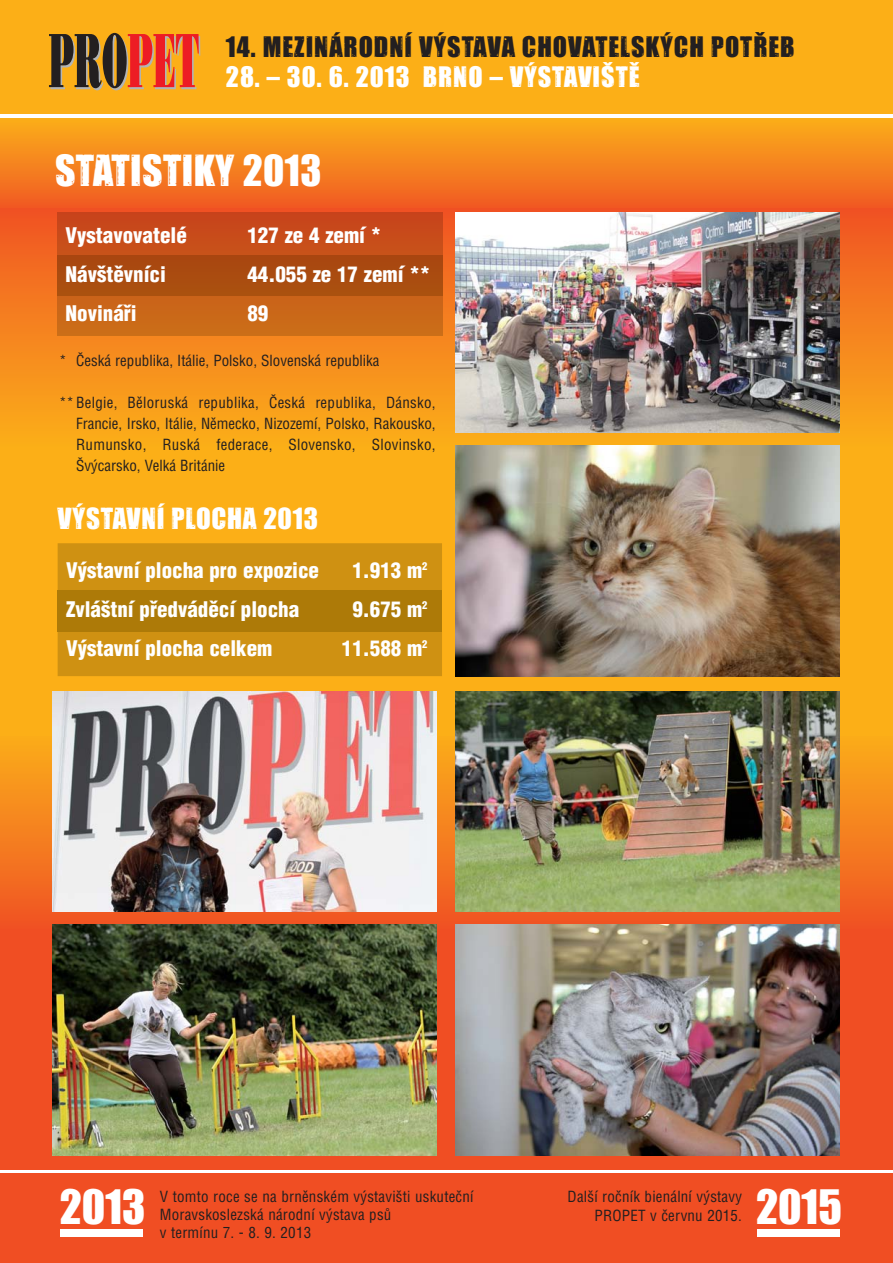
<style>
.page{position:relative;width:893px;height:1263px;background:#fff}
.page>*{position:absolute;margin:0;border:0;box-sizing:border-box;transform-origin:0 0}
.t1{font:43.95px "Impacted";color:#fff}
.t2{font:39.75px "Impacted";letter-spacing:.01em;color:#fff}
.t3{font:27px "Impacted";letter-spacing:.025em;color:#fff}
.t4{font:26.1px "Impacted";letter-spacing:.04em;color:#231f20}
.t5{font:26.1px "Impacted";letter-spacing:.04em;color:#fff}
.t6{font:900 21px "Helvetica Condensed CE";color:#fff}
.t7{font:15px/21px "Helvetica Condensed CE";letter-spacing:.015em;color:#231f20}
</style>
<div class="page">
<div style="left:0;top:927px;width:893px;height:242px;background:#f04e23"></div>
<div style="left:0;top:1173px;width:893px;height:90px;background:#f04e23"></div>
<div style="left:0;top:731px;width:893px;height:197px;background:linear-gradient(to bottom,#fbb11e,#f05626)"></div>
<div style="left:0;top:119px;width:893px;height:93px;background:linear-gradient(to bottom,#fbae1a,#f05624)"></div>
<div style="left:0;top:439px;width:893px;height:297px;background:#fcaf17"></div>
<div style="left:0;top:0;width:893px;height:114px;background:#fcaf17"></div>
<div style="left:0;top:208px;width:893px;height:238px;background:linear-gradient(to bottom,#ee5729,#fbad17)"></div>
<div style="left:61px;top:1229px;width:82px;height:8px;background:#fff"></div>
<div style="left:757px;top:1229px;width:82px;height:8px;background:#fff"></div>
<svg style="left:49px;top:33px;width:151px;height:57px"></svg>
<img style="left:58px;top:212px;width:384px;height:123px">
<div style="left:58px;top:543px;width:384px;height:133px;background:#cf9112"></div>
<div style="left:58px;top:590px;width:384px;height:42px;background:#ad7a08"></div>
<img style="left:52px;top:924px;width:384px;height:232px">
<img style="left:52px;top:692px;width:384px;height:220px">
<img style="left:455px;top:924px;width:384px;height:232px">
<img style="left:455px;top:692px;width:384px;height:220px">
<img style="left:455px;top:445px;width:384px;height:232px">
<img style="left:455px;top:213px;width:384px;height:220px">
<h3 class="t4" style="left:226px;top:33px;width:570px">14. MEZINÁRODNÍ VÝSTAVA CHOVATELSKÝCH POTŘEB</h3>
<h3 class="t5" style="left:226px;top:63px;width:415px">28. – 30. 6. 2013 BRNO – VÝSTAVIŠTĚ</h3>
<h2 class="t2" style="left:55px;top:149px;width:268px">STATISTIKY 2013</h2>
<h3 class="t6" style="left:66px;top:227px;width:123px">Vystavovatelé</h3>
<h3 class="t6" style="left:247px;top:227px;width:135px">127 ze 4 zemí *</h3>
<h3 class="t6" style="left:66px;top:266px;width:102px">Náv‰tûvníci</h3>
<h3 class="t6" style="left:247px;top:266px;width:184px">44.055 ze 17 zemí **</h3>
<h3 class="t6" style="left:66px;top:305px;width:73px">Novináfii</h3>
<h3 class="t6" style="left:247px;top:305px;width:22px">89</h3>
<p class="t7" style="left:59px;top:352px;width:322px">* âeská republika, Itálie, Polsko, Slovenská republika</p>
<p class="t7" style="left:76px;top:394px;width:361px;text-align:justify;text-indent:-17px">** Belgie, Bûloruská republika, âeská republika, Dánsko, Francie, Irsko, Itálie, Nûmecko, Nizozemí, Polsko, Rakousko, Rumunsko, Ruská federace, Slovensko, Slovinsko, ·v˘carsko, Velká Británie</p>
<h3 class="t3" style="left:58px;top:504px;width:262px">VÝSTAVNÍ PLOCHA 2013</h3>
<h3 class="t6" style="left:66px;top:562px;width:254px">V˘stavní plocha pro expozice</h3>
<h3 class="t6" style="left:352px;top:562px;width:77px">1.913 m<sup>2</sup></h3>
<h3 class="t6" style="left:66px;top:601px;width:235px">Zvlá‰tní pfiedvádûcí plocha</h3>
<h3 class="t6" style="left:352px;top:601px;width:77px">9.675 m<sup>2</sup></h3>
<h3 class="t6" style="left:66px;top:640px;width:208px">V˘stavní plocha celkem</h3>
<h3 class="t6" style="left:342px;top:640px;width:87px">11.588 m<sup>2</sup></h3>
<h1 class="t1" style="left:60px;top:1183px;width:87px">2013</h1>
<p class="t7" style="left:160px;top:1188px;width:315px;line-height:18px">V tomto roce se na brnûnském v˘stavi‰ti uskuteãní<br>Moravskoslezská národní v˘stava psÛ<br>v termínu 7. - 8. 9. 2013</p>
<p class="t7" style="left:568px;top:1187px;width:176px">Dal‰í roãník bienální v˘stavy</p>
<p class="t7" style="left:594px;top:1206px;width:149px">PROPET v ãervnu 2015.</p>
<h1 class="t1" style="left:756px;top:1183px;width:87px">2015</h1>
</div>
